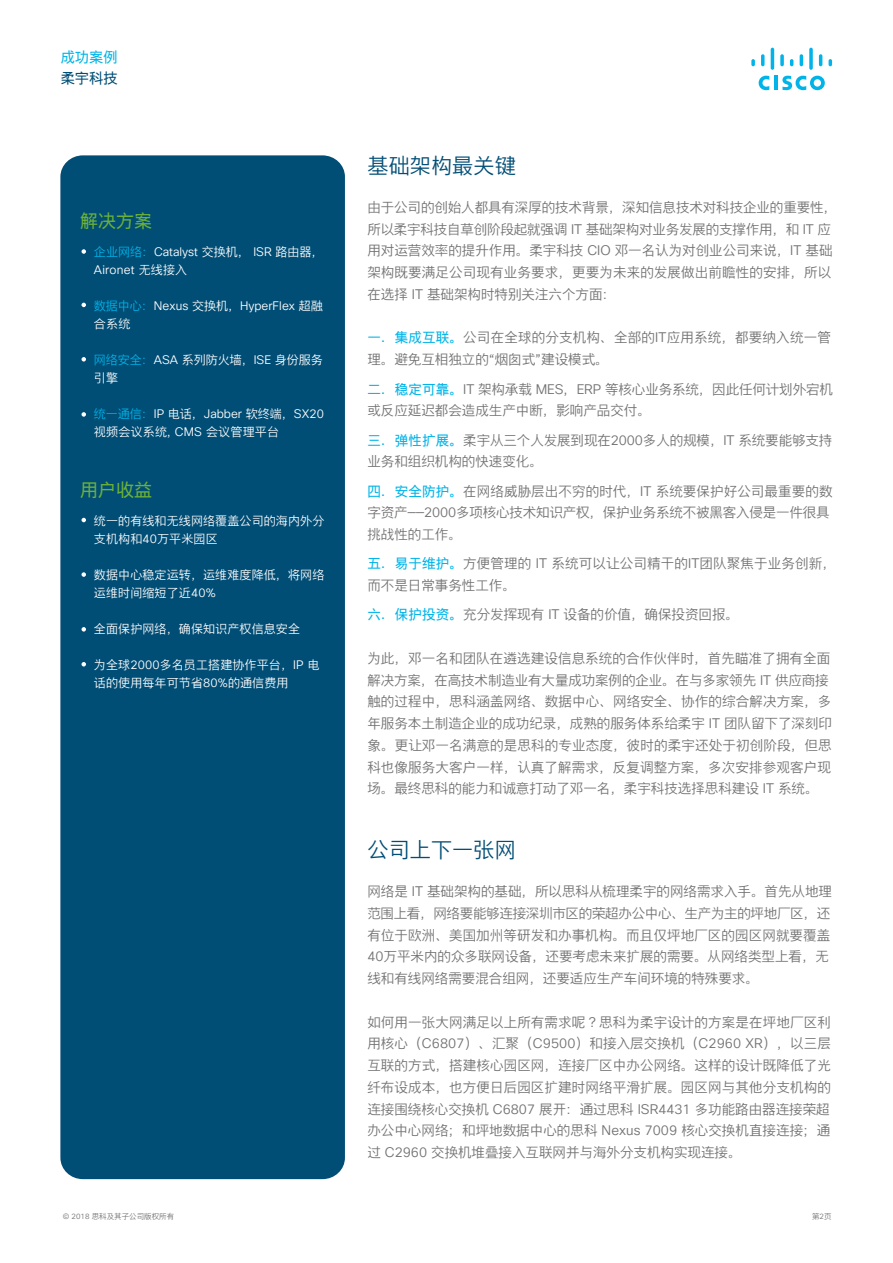
<style>
.page{position:relative;width:893px;height:1263px;background:#fff}
.page>*{position:absolute;margin:0;border:0;box-sizing:border-box;transform-origin:0 0}
.t1{font:21px "Cisco Sans CHS Light";letter-spacing:.01em;color:#004d75}
.t2{font:18px "Cisco Sans CHS";color:#6ab039}
.t3{font:14.25px "Cisco Sans CHS";color:#00b4e9}
.t4{font:14.25px "Cisco Sans CHS";color:#004d75}
.t5{font:13.5px/21.8px "Cisco Sans CHS Light";color:#717171}
.t6{font:12px/18px "Cisco Sans CHS Light";letter-spacing:.01em;color:#fff}
.t7{font:7.5px "Cisco Sans CHS Light";color:#727171}
.s1{color:#00b4e9}
.s2{font-family:"Cisco Sans CHS";color:#00b4e9}
</style>
<div class="page">
<div style="left:60px;top:155px;width:285px;height:1024px;background:#004d75;border-radius:22px"></div>
<svg style="left:82px;top:249px;width:4px;height:5px"></svg>
<svg style="left:82px;top:303px;width:4px;height:4px"></svg>
<svg style="left:82px;top:357px;width:4px;height:5px"></svg>
<svg style="left:82px;top:412px;width:4px;height:5px"></svg>
<svg style="left:82px;top:518px;width:4px;height:4px"></svg>
<svg style="left:82px;top:572px;width:4px;height:5px"></svg>
<svg style="left:82px;top:627px;width:4px;height:5px"></svg>
<svg style="left:82px;top:662px;width:4px;height:4px"></svg>
<hr style="left:774px;top:76px;width:4px;height:14px;background:#00b4e9">
<svg style="left:759px;top:76px;width:10px;height:14px"></svg>
<svg style="left:782px;top:76px;width:43px;height:14px"></svg>
<svg style="left:751px;top:59px;width:4px;height:7px"></svg>
<svg style="left:761px;top:54px;width:3px;height:12px"></svg>
<hr style="left:771px;top:48px;width:3px;height:22px;background:#00b4e9;border-radius:2px">
<svg style="left:780px;top:54px;width:4px;height:12px"></svg>
<svg style="left:790px;top:59px;width:3px;height:7px"></svg>
<svg style="left:800px;top:54px;width:3px;height:12px"></svg>
<svg style="left:809px;top:48px;width:4px;height:22px"></svg>
<svg style="left:819px;top:54px;width:3px;height:12px"></svg>
<svg style="left:829px;top:59px;width:3px;height:7px"></svg>
<p class="t3" style="left:61px;top:48px;width:58px">成功案例</p>
<p class="t4" style="left:61px;top:68px;width:58px">柔宇科技</p>
<h2 class="t2" style="left:80px;top:209px;width:73px">解决方案</h2>
<p class="t6" style="left:94px;top:243px;width:231px"><span class="s1">企业网络：</span>Catalyst 交换机， ISR 路由器，<br>Aironet 无线接入</p>
<p class="t6" style="left:94px;top:297px;width:230px"><span class="s1">数据中心：</span>Nexus 交换机，HyperFlex 超融合系统</p>
<p class="t6" style="left:94px;top:351px;width:230px"><span class="s1">网络安全：</span>ASA 系列防火墙，ISE 身份服务引擎</p>
<p class="t6" style="left:94px;top:405px;width:232px"><span class="s1">统一通信：</span>IP 电话，Jabber 软终端，SX20视频会议系统, CMS 会议管理平台</p>
<h2 class="t2" style="left:80px;top:478px;width:73px">用户收益</h2>
<p class="t6" style="left:94px;top:512px;width:232px">统一的有线和无线网络覆盖公司的海内外分支机构和40万平米园区</p>
<p class="t6" style="left:94px;top:566px;width:232px">数据中心稳定运转，运维难度降低，将网络运维时间缩短了近40%</p>
<p class="t6" style="left:94px;top:620px;width:208px">全面保护网络，确保知识产权信息安全</p>
<p class="t6" style="left:94px;top:656px;width:227px">为全球2000多名员工搭建协作平台，IP 电话的使用每年可节省80%的通信费用</p>
<h1 class="t1" style="left:368px;top:152px;width:150px">基础架构最关键</h1>
<p class="t5" style="left:367px;top:196px;width:471px">由于公司的创始人都具有深厚的技术背景，深知信息技术对科技企业的重要性，所以柔宇科技自草创阶段起就强调 IT 基础架构对业务发展的支撑作用，和 IT 应用对运营效率的提升作用。柔宇科技 CIO 邓一名认为对创业公司来说，IT 基础架构既要满足公司现有业务要求，更要为未来的发展做出前瞻性的安排，所以在选择 IT 基础架构时特别关注六个方面：</p>
<p class="t5" style="left:367px;top:327px;width:465px"><span class="s2">一．集成互联。</span>公司在全球的分支机构、全部的IT应用系统，都要纳入统一管理。避免互相独立的“烟囱式”建设模式。</p>
<p class="t5" style="left:367px;top:378px;width:467px"><span class="s2">二．稳定可靠。</span>IT 架构承载 MES，ERP 等核心业务系统，因此任何计划外宕机或反应延迟都会造成生产中断，影响产品交付。</p>
<p class="t5" style="left:367px;top:429px;width:467px"><span class="s2">三．弹性扩展。</span>柔宇从三个人发展到现在2000多人的规模，IT 系统要能够支持业务和组织机构的快速变化。</p>
<p class="t5" style="left:367px;top:480px;width:467px"><span class="s2">四．安全防护。</span>在网络威胁层出不穷的时代，IT 系统要保护好公司最重要的数字资产——2000多项核心技术知识产权，保护业务系统不被黑客入侵是一件很具挑战性的工作。</p>
<p class="t5" style="left:367px;top:553px;width:470px"><span class="s2">五．易于维护。</span>方便管理的 IT 系统可以让公司精干的IT团队聚焦于业务创新，而不是日常事务性工作。</p>
<p class="t5" style="left:367px;top:604px;width:373px"><span class="s2">六．保护投资。</span>充分发挥现有 IT 设备的价值，确保投资回报。</p>
<p class="t5" style="left:367px;top:647px;width:466px">为此，邓一名和团队在遴选建设信息系统的合作伙伴时，首先瞄准了拥有全面解决方案，在高技术制造业有大量成功案例的企业。在与多家领先 IT 供应商接触的过程中，思科涵盖网络、数据中心、网络安全、协作的综合解决方案，多年服务本土制造企业的成功纪录，成熟的服务体系给柔宇 IT 团队留下了深刻印象。更让邓一名满意的是思科的专业态度，彼时的柔宇还处于初创阶段，但思科也像服务大客户一样，认真了解需求，反复调整方案，多次安排参观客户现场。最终思科的能力和诚意打动了邓一名，柔宇科技选择思科建设 IT 系统。</p>
<h1 class="t1" style="left:368px;top:837px;width:150px">公司上下一张网</h1>
<p class="t5" style="left:367px;top:880px;width:466px">网络是 IT 基础架构的基础，所以思科从梳理柔宇的网络需求入手。首先从地理范围上看，网络要能够连接深圳市区的荣超办公中心、生产为主的坪地厂区，还有位于欧洲、美国加州等研发和办事机构。而且仅坪地厂区的园区网就要覆盖40万平米内的众多联网设备，还要考虑未来扩展的需要。从网络类型上看，无线和有线网络需要混合组网，还要适应生产车间环境的特殊要求。</p>
<p class="t5" style="left:367px;top:1011px;width:465px;text-align:justify">如何用一张大网满足以上所有需求呢？思科为柔宇设计的方案是在坪地厂区利用核心（C6807）、汇聚（C9500）和接入层交换机（C2960 XR），以三层互联的方式，搭建核心园区网，连接厂区中办公网络。这样的设计既降低了光纤布设成本，也方便日后园区扩建时网络平滑扩展。园区网与其他分支机构的连接围绕核心交换机 C6807 展开：通过思科 ISR4431 多功能路由器连接荣超办公中心网络；和坪地数据中心的思科 Nexus 7009 核心交换机直接连接；通过 C2960 交换机堆叠接入互联网并与海外分支机构实现连接。</p>
<p class="t7" style="left:63px;top:1211px;width:113px">© 2018 思科及其子公司版权所有</p>
<p class="t7" style="left:812px;top:1211px;width:21px">第2页</p>
</div>
